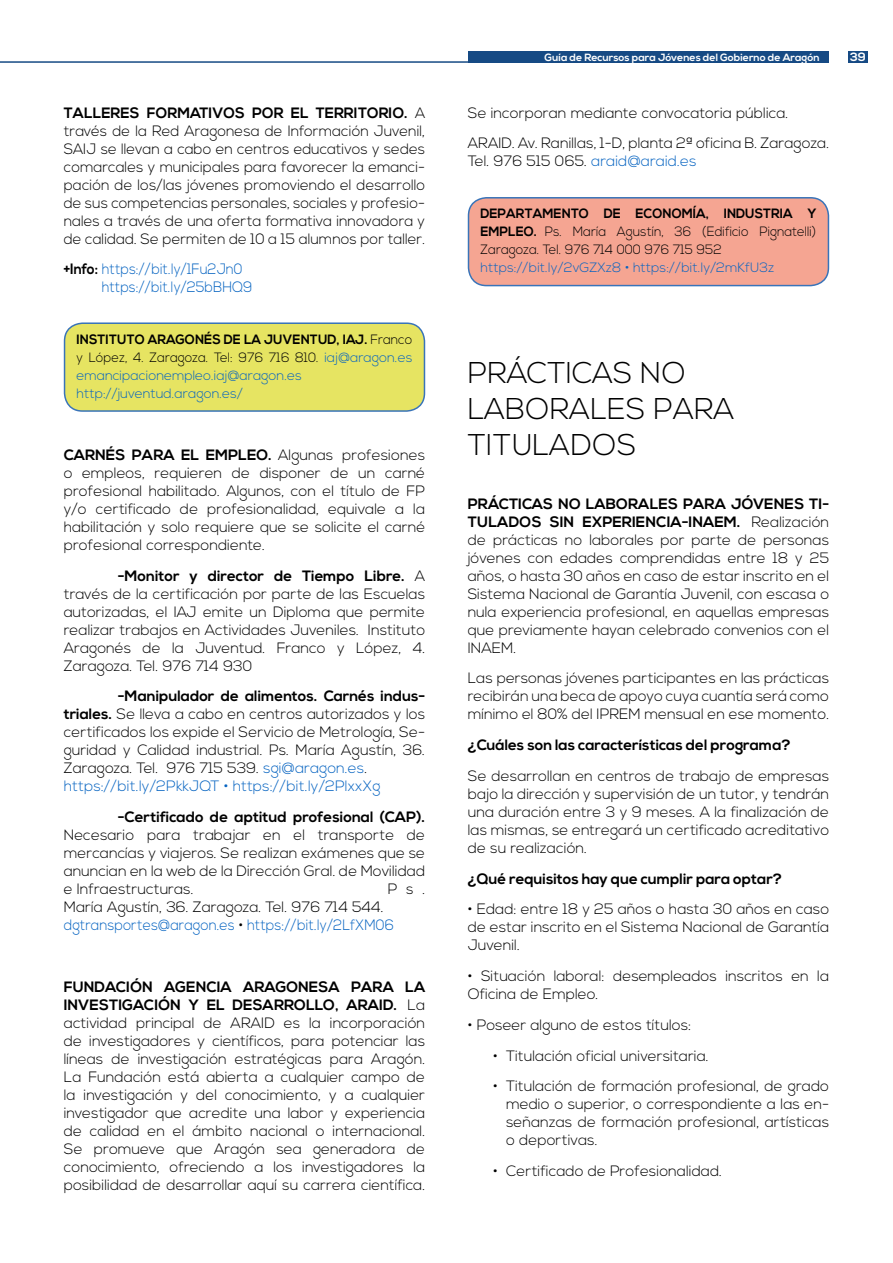
<style>
.page{position:relative;width:893px;height:1263px;background:#fff}
.page>*{position:absolute;margin:0;border:0;box-sizing:border-box;transform-origin:0 0}
.t1{font:300 30px/36px "Nexa";color:#000}
.t2{font:300 15px/18px "Nexa";color:#000;text-align:justify}
.t3{font:700 15px "Nexa";color:#000}
.t4{font:300 15px/18px "Nexa";color:#0563c1;scale:.93 1}
.t5{font:300 15px/18px "Nexa";color:#0563c1;scale:.92 1}
.t6{font:300 13.5px/18px "Nexa";color:#0563c1}
.t7{font:300 13.5px/18px "Nexa";color:#000;text-align:justify;scale:.95 1}
.t8{font:700 12px "Nexa";color:#fff}
.t9{font:700 10.5px "Nexa";color:#fff}
.s1{font-weight:700}
.s2{font-weight:700;color:#000}
.s3{color:#000}
.s4{color:#0563c1}
</style>
<div class="page">
<hr style="left:0;top:61px;width:500px;height:2px;background:#164a84">
<div style="left:468px;top:51px;width:360px;height:12px;background:#164a84"></div>
<div style="left:848px;top:51px;width:19px;height:12px;background:#164a84"></div>
<div style="left:468px;top:198px;width:360px;height:88px;background:#f5a592;border-radius:18px"></div>
<div style="left:468px;top:197px;width:361px;height:89px;border:2px solid #3974b9;border-radius:18px"></div>
<div style="left:65px;top:323px;width:359px;height:88px;background:#e6e462;border-radius:18px"></div>
<div style="left:64px;top:322px;width:361px;height:90px;border:2px solid #3974b9;border-radius:18px"></div>
<p class="t2" style="left:64px;top:104px;width:363px"><span class="s1">TALLERES FORMATIVOS POR EL TERRITORIO.</span> A través de la Red Aragonesa de Información Juvenil, SAIJ se llevan a cabo en centros educativos y sedes comarcales y municipales para favorecer la emanci&shy;pación de los/las jóvenes promoviendo el desarrollo de sus competencias personales, sociales y profesio&shy;nales a través de una oferta formativa innovadora y de calidad. Se permiten de 10 a 15 alumnos por taller.</p>
<p class="t5" style="left:102px;top:261px;width:165px;text-indent:-38px"><span class="s2">+Info:</span> https://bit.ly/1Fu2Jn0 https://bit.ly/25bBHQ9</p>
<p class="t6" style="left:77px;top:331px;width:337px"><span class="s2">INSTITUTO ARAGONÉS DE LA JUVENTUD, IAJ.</span> <span class="s3">Franco y López, 4. Zaragoza. Tel: 976 716 810.</span> iaj@aragon.es emancipacionempleo.iaj@aragon.es http://juventud.aragon.es/</p>
<p class="t2" style="left:64px;top:446px;width:363px"><span class="s1">CARNÉS PARA EL EMPLEO.</span> Algunas profesiones o empleos, requieren de disponer de un carné profesional habilitado. Algunos, con el título de FP y/o certificado de profesionalidad, equivale a la habilitación y solo requiere que se solicite el carné profesional correspondiente.</p>
<p class="t2" style="left:64px;top:567px;width:363px;text-indent:54px"><span class="s1">-Monitor y director de Tiempo Libre.</span> A través de la certificación por parte de las Escuelas autorizadas, el IAJ emite un Diploma que permite realizar trabajos en Actividades Juveniles. Instituto Aragonés de la Juventud. Franco y López, 4.<br>Zaragoza. Tel. 976 714 930</p>
<p class="t2" style="left:64px;top:688px;width:363px;text-align:left;text-indent:54px"><span class="s1">-Manipulador de alimentos. Carnés indus&shy;triales.</span> Se lleva a cabo en centros autorizados y los certificados los expide el Servicio de Metrología, Se&shy;guridad y Calidad industrial. Ps. María Agustín, 36.<br>Zaragoza. Tel. 976 715 539. <span class="s4">sgi@aragon.es</span>. <span class="s4">https://bit.ly/2PkkJQT • https://bit.ly/2PlxxXg</span></p>
<p class="t3" style="left:118px;top:808px;width:309px">-Certificado de aptitud profesional (CAP).</p>
<p class="t2" style="left:64px;top:827px;width:363px">Necesario para trabajar en el transporte de mercancías y viajeros. Se realizan exámenes que se anuncian en la web de la Dirección Gral. de Movilidad e Infraestructuras.</p>
<p class="t2" style="left:388px;top:881px;width:39px">Ps.</p>
<p class="t4" style="left:64px;top:899px;width:357px"><span class="s3">María Agustín, 36. Zaragoza. Tel. 976 714 544. </span>dgtransportes@aragon.es <span class="s3">•</span> https://bit.ly/2LfXM06</p>
<p class="t2" style="left:64px;top:978px;width:363px"><span class="s1">FUNDACIÓN AGENCIA ARAGONESA PARA LA INVESTIGACIÓN Y EL DESARROLLO, ARAID.</span> La actividad principal de ARAID es la incorporación de investigadores y científicos, para potenciar las líneas de investigación estratégicas para Aragón.<br>La Fundación está abierta a cualquier campo de la investigación y del conocimiento, y a cualquier investigador que acredite una labor y experiencia de calidad en el ámbito nacional o internacional.<br>Se promueve que Aragón sea generadora de conocimiento, ofreciendo a los investigadores la posibilidad de desarrollar aquí su carrera científica.</p>
<p class="t9" style="left:545px;top:51px;width:277px">Guía de Recursos para Jóvenes del Gobierno de Aragón</p>
<p class="t8" style="left:850px;top:50px;width:17px">39</p>
<p class="t2" style="left:468px;top:98px;width:363px;line-height:30.8px">Se incorporan mediante convocatoria pública.<br>ARAID. Av. Ranillas, 1-D, planta 2ª oficina B. Zaragoza.</p>
<p class="t2" style="left:468px;top:153px;width:230px">Tel. 976 515 065. <span class="s4">araid@araid.es</span></p>
<p class="t7" style="left:480px;top:205px;width:355px"><span class="s1">DEPARTAMENTO DE ECONOMÍA, INDUSTRIA Y EMPLEO.</span> Ps. María Agustín, 36 (Edificio Pignatelli)<br>Zaragoza. Tel. 976 714 000 976 715 952</p>
<p class="t6" style="left:480px;top:259px;width:295px">https://bit.ly/2vGZXz8 • https://bit.ly/2mKfU3z</p>
<h1 class="t1" style="left:468px;top:356px;width:268px">PRÁCTICAS NO<br>LABORALES PARA<br>TITULADOS</h1>
<p class="t2" style="left:468px;top:495px;width:363px"><span class="s1">PRÁCTICAS NO LABORALES PARA JÓVENES TI-TULADOS SIN EXPERIENCIA-INAEM.</span> Realización de prácticas no laborales por parte de personas jóvenes con edades comprendidas entre 18 y 25 años, o hasta 30 años en caso de estar inscrito en el Sistema Nacional de Garantía Juvenil, con escasa o nula experiencia profesional, en aquellas empresas que previamente hayan celebrado convenios con el INAEM.</p>
<p class="t2" style="left:468px;top:670px;width:363px">Las personas jóvenes participantes en las prácticas recibirán una beca de apoyo cuya cuantía será como mínimo el 80% del IPREM mensual en ese momento.</p>
<p class="t3" style="left:468px;top:736px;width:325px">¿Cuáles son las características del programa?</p>
<p class="t2" style="left:468px;top:767px;width:363px">Se desarrollan en centros de trabajo de empresas bajo la dirección y supervisión de un tutor, y tendrán una duración entre 3 y 9 meses. A la finalización de las mismas, se entregará un certificado acreditativo de su realización.</p>
<p class="t3" style="left:468px;top:870px;width:316px">¿Qué requisitos hay que cumplir para optar?</p>
<p class="t2" style="left:468px;top:901px;width:363px">• Edad: entre 18 y 25 años o hasta 30 años en caso de estar inscrito en el Sistema Nacional de Garantía Juvenil.</p>
<p class="t2" style="left:468px;top:968px;width:363px">• Situación laboral: desempleados inscritos en la<br>Oficina de Empleo.</p>
<p class="t2" style="left:468px;top:1016px;width:225px">• Poseer alguno de estos títulos:</p>
<p class="t2" style="left:493px;top:1047px;width:217px">• Titulación oficial universitaria.</p>
<p class="t2" style="left:506px;top:1078px;width:325px;text-indent:-13px">• Titulación de formación profesional, de grado medio o superior, o correspondiente a las en&shy;señanzas de formación profesional, artísticas o deportivas.</p>
<p class="t2" style="left:493px;top:1163px;width:230px">• Certificado de Profesionalidad.</p>
</div>
